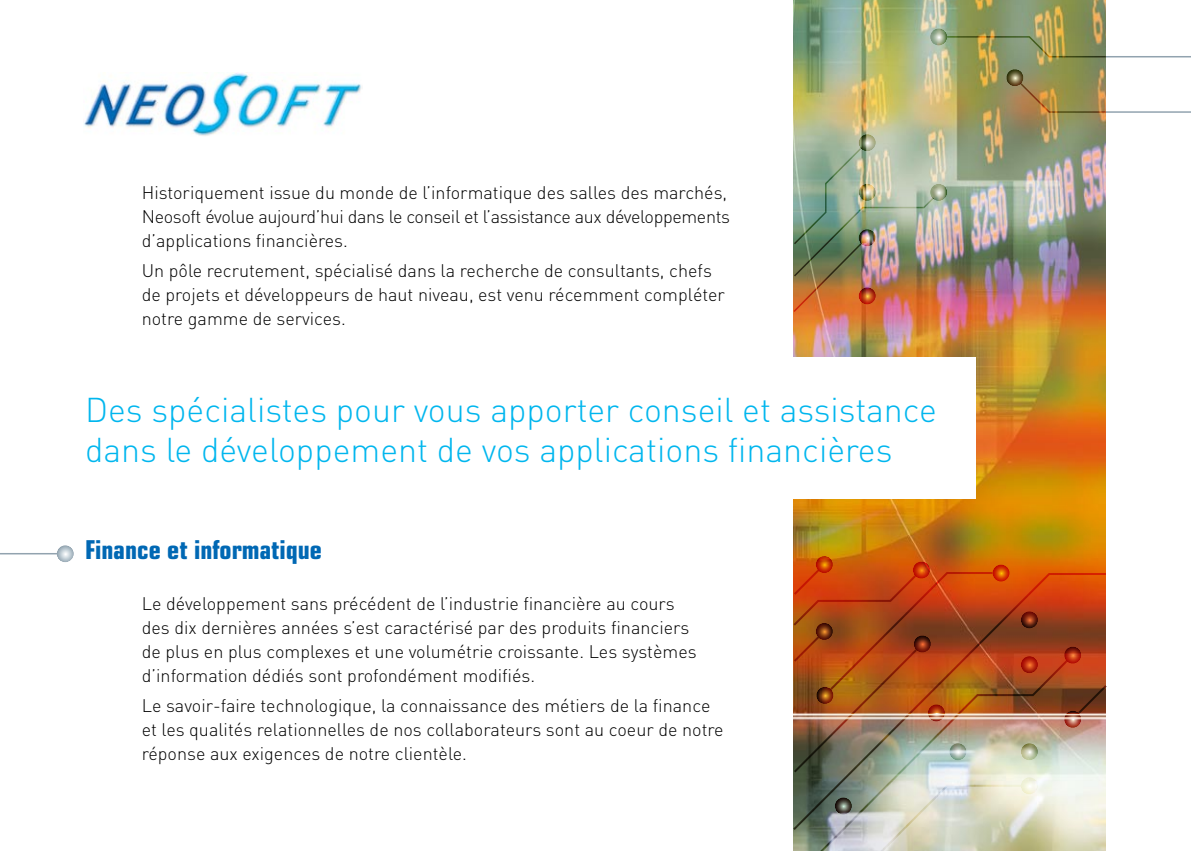
<style>
.page{position:relative;width:1191px;height:851px;background:#fff}
.page>*{position:absolute;margin:0;border:0;box-sizing:border-box;transform-origin:0 0}
.t1{font:300 34px/40.8px "DIN";color:#00b6ee}
.t2{font:700 condensed 26px "Eurostile";color:#0068b4}
.t3{font:300 18px/24px "DIN";color:#000}
</style>
<div class="page">
<img style="left:794px;top:0;width:312px;height:850px">
<svg style="left:793px;top:831px;width:276px;height:19px;background:#c1c3ad"></svg>
<img style="left:793px;top:572px;width:313px;height:259px">
<svg style="left:992px;top:564px;width:17px;height:17px"></svg>
<img style="left:793px;top:555px;width:201px;height:219px">
<svg style="left:1063px;top:683px;width:44px;height:45px;background:#8f5841"></svg>
<svg style="left:858px;top:134px;width:17px;height:17px"></svg>
<svg style="left:930px;top:184px;width:17px;height:17px"></svg>
<img style="left:793px;top:145px;width:142px;height:168px">
<svg style="left:927px;top:704px;width:17px;height:17px"></svg>
<svg style="left:834px;top:797px;width:17px;height:17px"></svg>
<svg style="left:930px;top:28px;width:17px;height:17px"></svg>
<div style="left:85px;top:357px;width:890px;height:142px;background:#fff"></div>
<img style="left:84px;top:73px;width:278px;height:63px">
<img style="left:945px;top:35px;width:246px;height:78px">
<hr style="left:0;top:553px;width:71px;height:1px;background:#92a3af">
<svg style="left:57px;top:545px;width:17px;height:17px"></svg>
<p class="t3" style="left:142px;top:180px;width:590px">Historiquement issue du monde de l’informatique des salles des marchés,<br>Neosoft évolue aujourd’hui dans le conseil et l’assistance aux développements d’applications financières.</p>
<p class="t3" style="left:142px;top:258px;width:584px">Un pôle recrutement, spécialisé dans la recherche de consultants, chefs de projets et développeurs de haut niveau, est venu récemment compléter notre gamme de services.</p>
<h1 class="t1" style="left:85px;top:388px;width:853px">Des spécialistes pour vous apporter conseil et assistance dans le développement de vos applications financières</h1>
<h2 class="t2" style="left:85px;top:534px;width:238px">Finance et informatique</h2>
<p class="t3" style="left:142px;top:591px;width:556px">Le développement sans précédent de l’industrie financière au cours des dix dernières années s’est caractérisé par des produits financiers de plus en plus complexes et une volumétrie croissante. Les systèmes d’information dédiés sont profondément modifiés.</p>
<p class="t3" style="left:142px;top:693px;width:583px">Le savoir-faire technologique, la connaissance des métiers de la finance et les qualités relationnelles de nos collaborateurs sont au coeur de notre réponse aux exigences de notre clientèle.</p>
</div>
